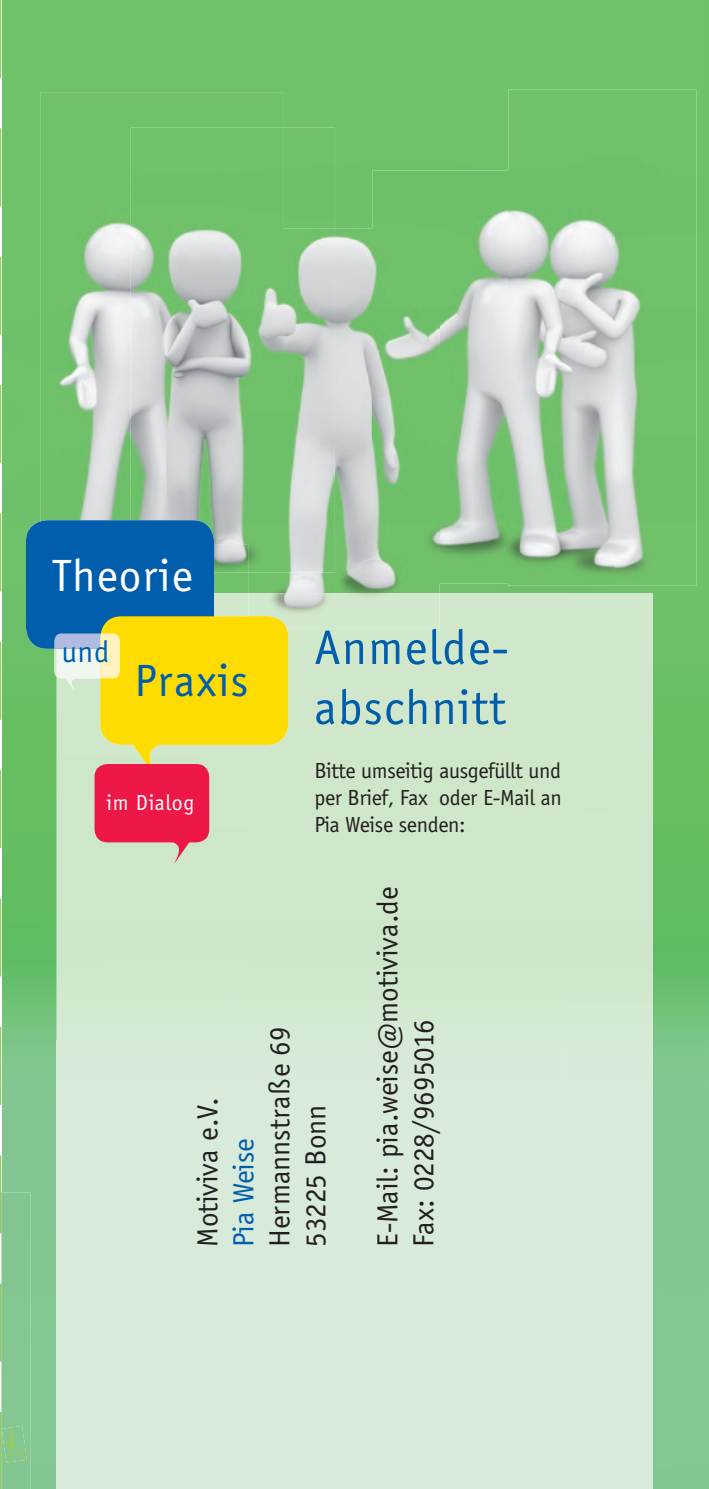
<style>
.page{position:relative;width:709px;height:1489px;background:#fff}
.page>*{position:absolute;margin:0;border:0;box-sizing:border-box;transform-origin:0 0}
.t1{font:50px/60px "Officina Sans";letter-spacing:.025em;color:#015ead}
.t2{font:46.5px "Officina Sans";letter-spacing:.025em;color:#fff}
.t3{font:46.5px "Officina Sans";letter-spacing:.025em;color:#015ead}
.t4{font:31.25px "Officina Sans";color:#015ead}
.t5{font:30px/36px "Officina Sans";color:#231f20}
.t6{font:30px "Officina Sans";color:#015ead}
.t7{font:22.5px/27px "Officina Sans";letter-spacing:-.015em;color:#231f20;text-align:justify}
.t8{font:22.5px "Officina Sans";letter-spacing:.025em;color:#fff}
</style>
<div class="page">
<img style="left:1px;top:0;width:708px;height:1488px">
<hr style="left:0;top:0;width:1px;height:78px;background:#95cb64">
<hr style="left:0;top:128px;width:1px;height:78px;background:#95cb64">
<hr style="left:0;top:257px;width:1px;height:78px;background:#95cb64">
<hr style="left:0;top:385px;width:1px;height:78px;background:#95cb64">
<hr style="left:0;top:513px;width:1px;height:78px;background:#95cb64">
<hr style="left:0;top:641px;width:1px;height:78px;background:#95cb64">
<hr style="left:0;top:770px;width:1px;height:78px;background:#95cb64">
<hr style="left:0;top:898px;width:1px;height:78px;background:#95cb64">
<hr style="left:0;top:1026px;width:1px;height:78px;background:#95cb64">
<hr style="left:0;top:1155px;width:1px;height:78px;background:#95cb64">
<img style="left:57px;top:593px;width:595px;height:895px">
<img style="left:41px;top:92px;width:242px;height:428px">
<div style="left:283px;top:128px;width:52px;height:101px;background:#6ec069"></div>
<img style="left:130px;top:128px;width:153px;height:392px">
<svg style="left:26px;top:520px;width:262px;height:345px;background:#a6ab78"></svg>
<img style="left:248px;top:229px;width:191px;height:399px">
<img style="left:248px;top:229px;width:87px;height:343px">
<img style="left:248px;top:229px;width:35px;height:315px">
<img style="left:248px;top:616px;width:38px;height:12px">
<img style="left:0;top:1192px;width:31px;height:296px">
<img style="left:0;top:1233px;width:1px;height:178px">
<img style="left:2px;top:1425px;width:25px;height:37px">
<img style="left:508px;top:89px;width:188px;height:496px">
<img style="left:372px;top:170px;width:243px;height:413px">
<img style="left:372px;top:229px;width:67px;height:354px">
<h2 class="t2" style="left:52px;top:549px;width:142px">Theorie</h2>
<p class="t4" style="left:62px;top:633px;width:49px">und</p>
<h2 class="t3" style="left:134px;top:654px;width:115px">Praxis</h2>
<p class="t8" style="left:107px;top:790px;width:89px">im Dialog</p>
<h1 class="t1" style="left:314px;top:618px;width:196px">Anmelde&shy;abschnitt</h1>
<p class="t7" style="left:314px;top:757px;width:249px">Bitte umseitig ausgefüllt und per Brief, Fax oder E-Mail an Pia Weise senden:</p>
<p class="t5" style="left:190px;top:1246px;width:151px;rotate:-90deg">Motiviva e.V.</p>
<p class="t6" style="left:227px;top:1246px;width:110px;rotate:-90deg">Pia Weise</p>
<p class="t5" style="left:262px;top:1246px;width:222px;rotate:-90deg">Hermannstraße 69<br>53225 Bonn</p>
<p class="t5" style="left:370px;top:1246px;width:362px;rotate:-90deg">E-Mail: pia.weise@motiviva.de<br>Fax: 0228/9695016</p>
</div>
